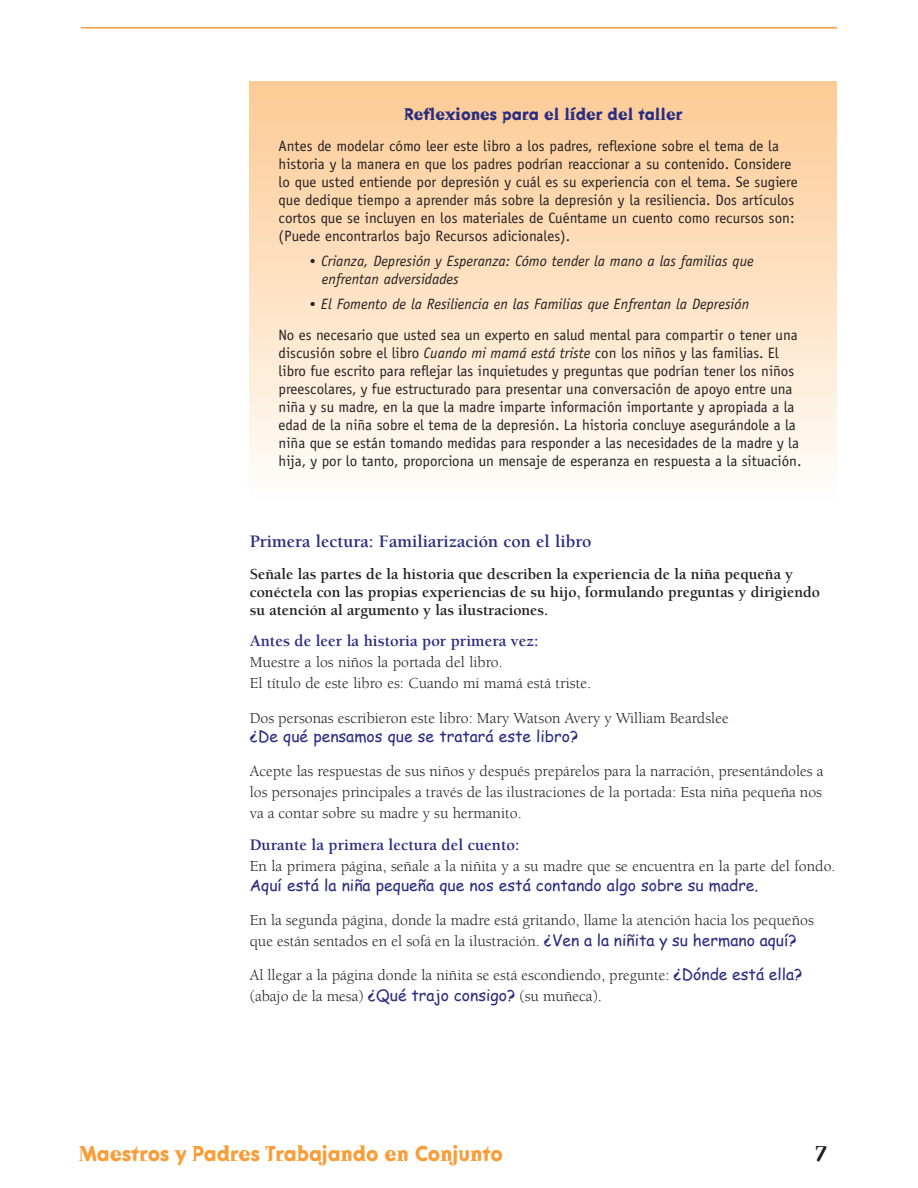
<style>
.page{position:relative;width:918px;height:1188px;background:#fff}
.page>*{position:absolute;margin:0;border:0;box-sizing:border-box;transform-origin:0 0}
.t1{font:700 21px "Dead History OT";color:#f89d38}
.t2{font:700 21px "Dead History OT";color:#231f20}
.t3{font:700 18px "Berkeley";color:#2a2d80}
.t4{font:700 16.5px "Berkeley";color:#2a2d80}
.t5{font:700 16.5px "Dead History OT";color:#2a2d80}
.t6{font:15.75px/21px "Berkeley";color:#231f20}
.t7{font:700 15.75px/18px "Berkeley";color:#231f20}
.t8{font:15.75px "Comic Sans MS";color:#2a2d80}
.t9{font:15px/18px "Officina Sans";color:#231f20}
.t10{font:italic 15px/18px "Officina Sans";color:#231f20}
.s1{font-family:"Berkeley";font-style:normal;font-size:15.75px}
.s2{font-style:italic}
.s3{font-family:"Comic Sans MS";color:#2a2d80}
</style>
<div class="page">
<hr style="left:81px;top:27px;width:756px;height:1px;background:#f89d38">
<div style="left:250px;top:81px;width:587px;height:420px;background:linear-gradient(to bottom,#fdc992,#fefdfa)"></div>
<h3 class="t5" style="left:404px;top:106px;width:280px">Reflexiones para el líder del taller</h3>
<p class="t9" style="left:279px;top:137px;width:520px">Antes de modelar cómo leer este libro a los padres, reflexione sobre el tema de la historia y la manera en que los padres podrían reaccionar a su contenido. Considere lo que usted entiende por depresión y cuál es su experiencia con el tema. Se sugiere que dedique tiempo a aprender más sobre la depresión y la resiliencia. Dos artículos cortos que se incluyen en los materiales de Cuéntame un cuento como recursos son: (Puede encontrarlos bajo Recursos adicionales).</p>
<p class="t10" style="left:322px;top:252px;width:434px;text-indent:-13px"><span class="s1">•</span> Crianza, Depresión y Esperanza: Cómo tender la mano a las familias que enfrentan adversidades</p>
<p class="t10" style="left:309px;top:295px;width:442px"><span class="s1">•</span> El Fomento de la Resiliencia en las Familias que Enfrentan la Depresión</p>
<p class="t9" style="left:279px;top:326px;width:524px">No es necesario que usted sea un experto en salud mental para compartir o tener una discusión sobre el libro <span class="s2">Cuando mi mamá está triste</span> con los niños y las familias. El libro fue escrito para reflejar las inquietudes y preguntas que podrían tener los niños preescolares, y fue estructurado para presentar una conversación de apoyo entre una niña y su madre, en la que la madre imparte información importante y apropiada a la edad de la niña sobre el tema de la depresión. La historia concluye asegurándole a la niña que se están tomando medidas para responder a las necesidades de la madre y la hija, y por lo tanto, proporciona un mensaje de esperanza en respuesta a la situación.</p>
<h3 class="t3" style="left:250px;top:532px;width:343px">Primera lectura: Familiarización con el libro</h3>
<p class="t7" style="left:250px;top:565px;width:572px">Señale las partes de la historia que describen la experiencia de la niña pequeña y conéctela con las propias experiencias de su hijo, formulando preguntas y dirigiendo su atención al argumento y las ilustraciones.</p>
<p class="t4" style="left:250px;top:632px;width:290px">Antes de leer la historia por primera vez:</p>
<p class="t6" style="left:250px;top:652px;width:255px">Muestre a los niños la portada del libro.</p>
<p class="t6" style="left:250px;top:673px;width:343px">El título de este libro es: Cuando mi mamá está triste.</p>
<p class="t6" style="left:250px;top:707px;width:481px">Dos personas escribieron este libro: Mary Watson Avery y William Beardslee</p>
<p class="t8" style="left:250px;top:725px;width:330px">¿De qué pensamos que se tratará este libro?</p>
<p class="t6" style="left:250px;top:761px;width:575px;text-align:justify">Acepte las respuestas de sus niños y después prepárelos para la narración, presentándoles a los personajes principales a través de las ilustraciones de la portada: Esta niña pequeña nos va a contar sobre su madre y su hermanito.</p>
<p class="t4" style="left:250px;top:836px;width:271px">Durante la primera lectura del cuento:</p>
<p class="t6" style="left:250px;top:856px;width:587px">En la primera página, señale a la niñita y a su madre que se encuentra en la parte del fondo.</p>
<p class="t8" style="left:250px;top:873px;width:510px">Aquí está la niña pequeña que nos está contando algo sobre su madre.</p>
<p class="t6" style="left:250px;top:910px;width:566px">En la segunda página, donde la madre está gritando, llame la atención hacia los pequeños que están sentados en el sofá en la ilustración. <span class="s3">¿Ven a la niñita y su hermano aquí?</span></p>
<p class="t6" style="left:250px;top:965px;width:554px">Al llegar a la página donde la niñita se está escondiendo, pregunte: <span class="s3">¿Dónde está ella? </span>(abajo de la mesa) <span class="s3">¿Qué trajo consigo?</span> (su muñeca).</p>
<h1 class="t1" style="left:79px;top:1143px;width:426px">Maestros y Padres Trabajando en Conjunto</h1>
<h1 class="t2" style="left:816px;top:1143px;width:12px">7</h1>
</div>
